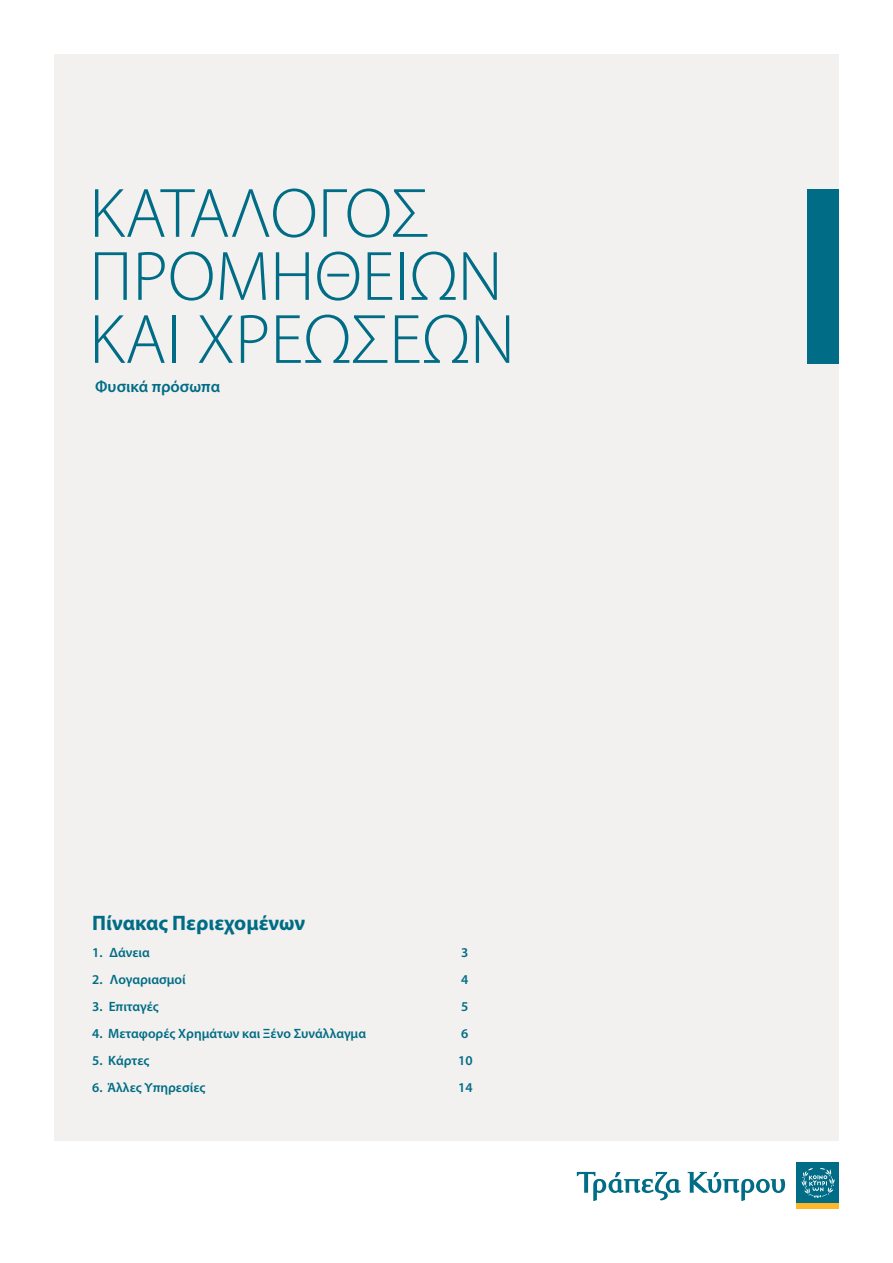
<style>
.page{position:relative;width:893px;height:1263px;background:#fff}
.page>*{position:absolute;margin:0;border:0;box-sizing:border-box;transform-origin:0 0}
.t1{font:300 70.5px/63px "Myriad Pro";color:#006c85}
.t2{font:700 21px "Myriad Pro";color:#006c85}
.t3{font:600 16.5px "Myriad Pro";color:#006c85}
.t4{font:600 13.5px "Myriad Pro";color:#006c85}
</style>
<div class="page">
<div style="left:54px;top:54px;width:785px;height:1087px;background:#f2f1ef"></div>
<div style="left:808px;top:189px;width:31px;height:175px;background:#006c85"></div>
<svg style="left:577px;top:1172px;width:104px;height:29px"></svg>
<svg style="left:688px;top:1172px;width:98px;height:29px"></svg>
<div style="left:797px;top:1162px;width:42px;height:42px;background:#006c85"></div>
<div style="left:797px;top:1204px;width:42px;height:5px;background:#fdb728"></div>
<svg style="left:802px;top:1168px;width:33px;height:30px"></svg>
<h1 class="t1" style="left:89px;top:183px;width:427px">ΚΑΤΑΛΟΓΟΣ<br>ΠΡΟΜΗΘΕΙΩΝ<br>ΚΑΙ ΧΡΕΩΣΕΩΝ</h1>
<p class="t3" style="left:95px;top:376px;width:126px">Φυσικά πρόσωπα</p>
<h2 class="t2" style="left:92px;top:909px;width:215px">Πίνακας Περιεχομένων</h2>
<p class="t4" style="left:92px;top:944px;width:59px">1. Δάνεια</p>
<p class="t4" style="left:461px;top:944px;width:9px">3</p>
<p class="t4" style="left:92px;top:971px;width:95px">2. Λογαριασμοί</p>
<p class="t4" style="left:461px;top:971px;width:9px">4</p>
<p class="t4" style="left:92px;top:998px;width:68px">3. Επιταγές</p>
<p class="t4" style="left:461px;top:998px;width:9px">5</p>
<p class="t4" style="left:92px;top:1025px;width:275px">4. Μεταφορές Χρημάτων και Ξένο Συνάλλαγμα</p>
<p class="t4" style="left:461px;top:1025px;width:9px">6</p>
<p class="t4" style="left:92px;top:1052px;width:59px">5. Κάρτες</p>
<p class="t4" style="left:458px;top:1052px;width:16px">10</p>
<p class="t4" style="left:92px;top:1079px;width:115px">6. Άλλες Υπηρεσίες</p>
<p class="t4" style="left:458px;top:1079px;width:16px">14</p>
</div>
